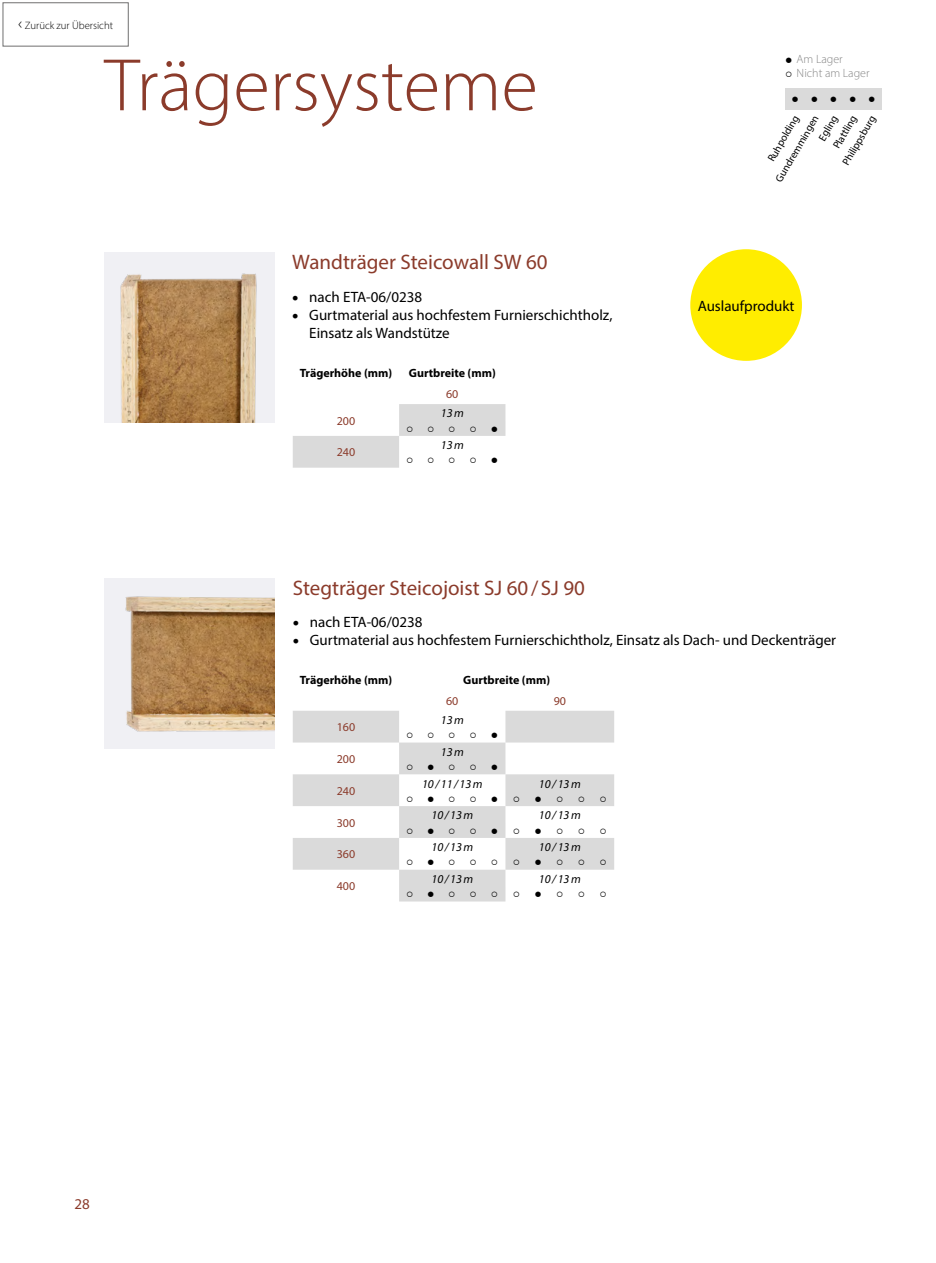
<style>
.page{position:relative;width:936px;height:1263px;background:#fff}
.page>*{position:absolute;margin:0;border:0;box-sizing:border-box;transform-origin:0 0}
.t1{font:300 75px "Myriad Pro";color:#8b3b2b}
.t2{font:21px "Myriad Pro";color:#8b3b2b}
.t3{font:15px/18px "Myriad Pro";color:#000}
.t4{font:15px "Myriad Pro";color:#8b3b2b}
.t5{font:italic 12px "Myriad Pro";color:#000}
.t6{font:700 12px "Myriad Pro";color:#000}
.t7{font:12px "Myriad Pro";color:#8b3b2b}
.t8{font:300 12px "Myriad Pro";color:#878787}
.t9{font:300 10.65px "Myriad Pro";color:#000}
.t10{font:10.5px "Myriad Pro";color:#000}
.s1{font-size:16.5px}
.s2{color:#000}
.s3{font-size:22.5px}
</style>
<div class="page">
<div style="left:785px;top:88px;width:96px;height:22px;background:#dadada"></div>
<img style="left:104px;top:252px;width:170px;height:170px">
<img style="left:104px;top:578px;width:170px;height:170px">
<svg style="left:293px;top:711px;width:321px;height:190px"></svg>
<div style="left:690px;top:249px;width:111px;height:112px;background:#ffed00;border-radius:50%"></div>
<div style="left:3px;top:2px;width:126px;height:45px;border:1px solid #706f6f"></div>
<svg style="left:492px;top:733px;width:5px;height:5px"></svg>
<svg style="left:428px;top:764px;width:5px;height:6px"></svg>
<svg style="left:492px;top:764px;width:5px;height:6px"></svg>
<svg style="left:428px;top:796px;width:5px;height:6px"></svg>
<svg style="left:492px;top:796px;width:5px;height:6px"></svg>
<svg style="left:535px;top:796px;width:5px;height:6px"></svg>
<svg style="left:428px;top:828px;width:5px;height:6px"></svg>
<svg style="left:492px;top:828px;width:5px;height:6px"></svg>
<svg style="left:535px;top:828px;width:5px;height:6px"></svg>
<svg style="left:428px;top:860px;width:5px;height:5px"></svg>
<svg style="left:535px;top:860px;width:5px;height:5px"></svg>
<svg style="left:428px;top:892px;width:5px;height:5px"></svg>
<svg style="left:535px;top:892px;width:5px;height:5px"></svg>
<svg style="left:293px;top:404px;width:212px;height:64px"></svg>
<svg style="left:407px;top:733px;width:5px;height:5px"></svg>
<svg style="left:428px;top:733px;width:5px;height:5px"></svg>
<svg style="left:449px;top:733px;width:5px;height:5px"></svg>
<svg style="left:470px;top:733px;width:6px;height:5px"></svg>
<svg style="left:407px;top:764px;width:5px;height:6px"></svg>
<svg style="left:449px;top:764px;width:5px;height:6px"></svg>
<svg style="left:470px;top:764px;width:6px;height:6px"></svg>
<svg style="left:407px;top:796px;width:5px;height:6px"></svg>
<svg style="left:449px;top:796px;width:5px;height:6px"></svg>
<svg style="left:470px;top:796px;width:6px;height:6px"></svg>
<svg style="left:513px;top:796px;width:6px;height:6px"></svg>
<svg style="left:557px;top:796px;width:5px;height:6px"></svg>
<svg style="left:579px;top:796px;width:5px;height:6px"></svg>
<svg style="left:600px;top:796px;width:6px;height:6px"></svg>
<svg style="left:407px;top:828px;width:5px;height:6px"></svg>
<svg style="left:449px;top:828px;width:5px;height:6px"></svg>
<svg style="left:470px;top:828px;width:6px;height:6px"></svg>
<svg style="left:513px;top:828px;width:6px;height:6px"></svg>
<svg style="left:557px;top:828px;width:5px;height:6px"></svg>
<svg style="left:579px;top:828px;width:5px;height:6px"></svg>
<svg style="left:600px;top:828px;width:6px;height:6px"></svg>
<svg style="left:407px;top:860px;width:5px;height:5px"></svg>
<svg style="left:449px;top:860px;width:5px;height:5px"></svg>
<svg style="left:470px;top:860px;width:6px;height:5px"></svg>
<svg style="left:492px;top:860px;width:5px;height:5px"></svg>
<svg style="left:513px;top:860px;width:6px;height:5px"></svg>
<svg style="left:557px;top:860px;width:5px;height:5px"></svg>
<svg style="left:579px;top:860px;width:5px;height:5px"></svg>
<svg style="left:600px;top:860px;width:6px;height:5px"></svg>
<svg style="left:407px;top:892px;width:5px;height:5px"></svg>
<svg style="left:449px;top:892px;width:5px;height:5px"></svg>
<svg style="left:470px;top:892px;width:6px;height:5px"></svg>
<svg style="left:492px;top:892px;width:5px;height:5px"></svg>
<svg style="left:513px;top:892px;width:6px;height:5px"></svg>
<svg style="left:557px;top:892px;width:5px;height:5px"></svg>
<svg style="left:579px;top:892px;width:5px;height:5px"></svg>
<svg style="left:600px;top:892px;width:6px;height:5px"></svg>
<p class="t9" style="left:18px;top:19px;width:96px"><span class="s1">‹</span> Zurück zur Übersicht</p>
<p class="t1" style="left:104px;top:40px;width:435px">Trägersysteme</p>
<p class="t8" style="left:796px;top:52px;width:48px">Am Lager</p>
<p class="t8" style="left:785px;top:66px;width:86px"><span class="s2">○</span> Nicht am Lager</p>
<p class="t10" style="left:764px;top:157px;width:53px;rotate:-60deg">Ruhpolding</p>
<p class="t10" style="left:830px;top:144px;width:38px;rotate:-60deg">Plattling</p>
<p class="t10" style="left:772px;top:178px;width:77px;rotate:-60deg">Gundremmingen</p>
<p class="t10" style="left:815px;top:137px;width:29px;rotate:-60deg">Egling</p>
<p class="t10" style="left:839px;top:161px;width:57px;rotate:-60deg">Philippsburg</p>
<p class="t2" style="left:292px;top:249px;width:257px">Wandträger Steicowall SW 60</p>
<p class="t3" style="left:292px;top:288px;width:131px"><span class="s3">•</span> nach ETA-06/0238</p>
<p class="t3" style="left:309px;top:306px;width:304px;text-indent:-17px"><span class="s3">•</span> Gurtmaterial aus hochfestem Furnierschichtholz,<br>Einsatz als Wandstütze</p>
<p class="t6" style="left:299px;top:365px;width:94px">Trägerhöhe (mm)</p>
<p class="t6" style="left:409px;top:365px;width:88px">Gurtbreite (mm)</p>
<p class="t7" style="left:446px;top:387px;width:14px">60</p>
<p class="t7" style="left:336px;top:413px;width:20px">200</p>
<p class="t5" style="left:441px;top:406px;width:25px">13m</p>
<p class="t7" style="left:336px;top:445px;width:20px">240</p>
<p class="t5" style="left:441px;top:438px;width:25px">13m</p>
<p class="t3" style="left:697px;top:296px;width:98px">Auslaufprodukt</p>
<p class="t2" style="left:293px;top:574px;width:294px">Stegträger Steicojoist SJ 60/ SJ 90</p>
<p class="t3" style="left:293px;top:613px;width:131px"><span class="s3">•</span> nach ETA-06/0238</p>
<p class="t3" style="left:293px;top:631px;width:545px"><span class="s3">•</span> Gurtmaterial aus hochfestem Furnierschichtholz, Einsatz als Dach- und Deckenträger</p>
<p class="t6" style="left:299px;top:672px;width:94px">Trägerhöhe (mm)</p>
<p class="t6" style="left:463px;top:672px;width:88px">Gurtbreite (mm)</p>
<p class="t7" style="left:446px;top:693px;width:14px">60</p>
<p class="t7" style="left:553px;top:693px;width:14px">90</p>
<p class="t7" style="left:336px;top:720px;width:20px">160</p>
<p class="t5" style="left:441px;top:712px;width:25px">13m</p>
<p class="t4" style="left:74px;top:1195px;width:17px">28</p>
<p class="t7" style="left:336px;top:751px;width:20px">200</p>
<p class="t7" style="left:336px;top:783px;width:20px">240</p>
<p class="t7" style="left:336px;top:815px;width:20px">300</p>
<p class="t7" style="left:336px;top:847px;width:20px">360</p>
<p class="t7" style="left:336px;top:879px;width:20px">400</p>
<p class="t5" style="left:441px;top:744px;width:25px">13m</p>
<p class="t5" style="left:422px;top:776px;width:62px">10/11/13m</p>
<p class="t5" style="left:539px;top:776px;width:43px">10/13m</p>
<p class="t5" style="left:431px;top:808px;width:43px">10/13m</p>
<p class="t5" style="left:539px;top:808px;width:43px">10/13m</p>
<p class="t5" style="left:431px;top:840px;width:43px">10/13m</p>
<p class="t5" style="left:539px;top:840px;width:43px">10/13m</p>
<p class="t5" style="left:431px;top:871px;width:43px">10/13m</p>
<p class="t5" style="left:539px;top:871px;width:43px">10/13m</p>
</div>
